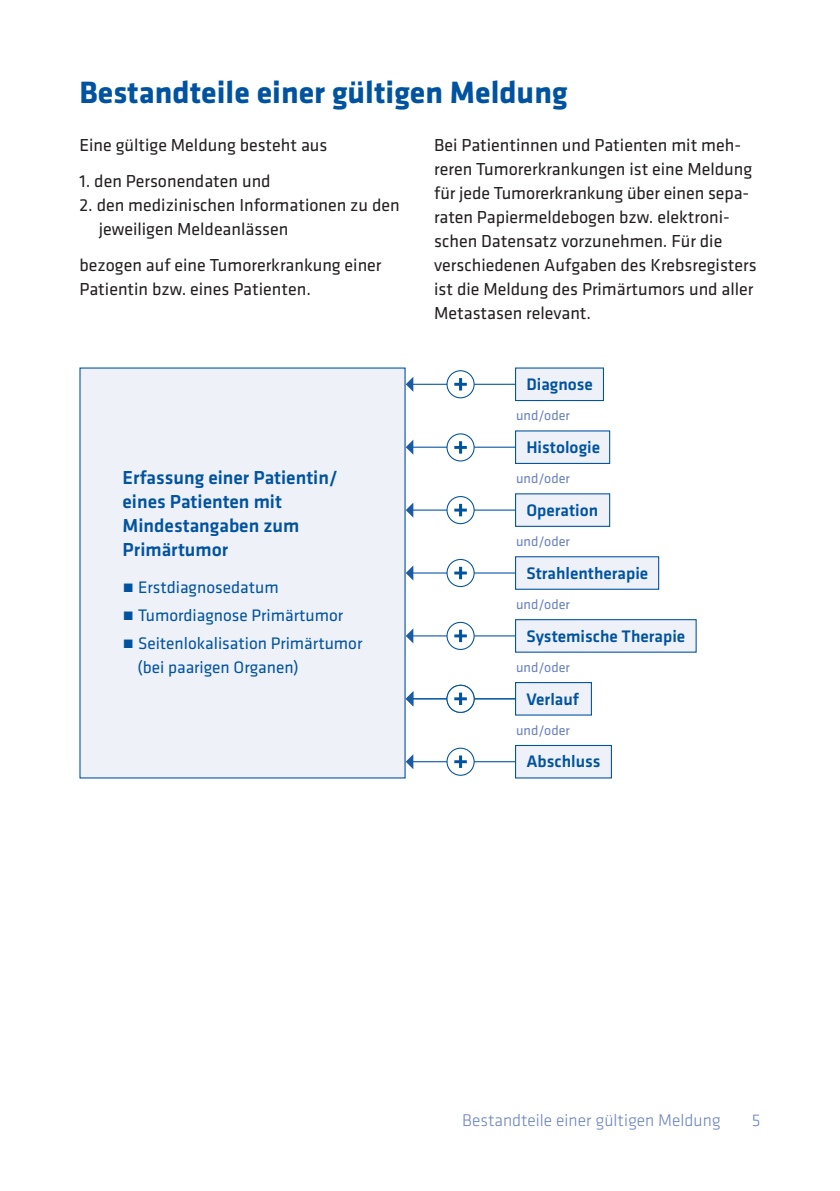
<style>
.page{position:relative;width:840px;height:1191px;background:#fff}
.page>*{position:absolute;margin:0;border:0;box-sizing:border-box;transform-origin:0 0}
.t1{font:700 32px "Klavika";color:#0153a0}
.t2{font:500 19.4px/23.8px "Klavika";color:#0153a0}
.t3{font:18px/24px "Klavika";color:#231f20}
.t4{font:300 17.6px "Klavika";color:#6a82be}
.t5{font:17.4px/28.2px "Klavika";color:#0153a0}
.t6{font:500 17.4px "Klavika";color:#0153a0}
.t7{font:14px "Klavika";color:#6a82be}
</style>
<div class="page">
<div style="left:80px;top:368px;width:325px;height:410px;background:#eef1f8"></div>
<div style="left:515px;top:368px;width:88px;height:32px;background:#eef1f8"></div>
<div style="left:514px;top:367px;width:89px;height:34px;border:1px solid #0153a0"></div>
<div style="left:515px;top:431px;width:94px;height:32px;background:#eef1f8"></div>
<div style="left:514px;top:430px;width:96px;height:34px;border:1px solid #0153a0"></div>
<div style="left:515px;top:494px;width:94px;height:32px;background:#eef1f8"></div>
<div style="left:514px;top:493px;width:96px;height:34px;border:1px solid #0153a0"></div>
<div style="left:515px;top:557px;width:143px;height:32px;background:#eef1f8"></div>
<div style="left:514px;top:556px;width:144px;height:34px;border:1px solid #0153a0"></div>
<div style="left:515px;top:619px;width:180px;height:33px;background:#eef1f8"></div>
<div style="left:514px;top:619px;width:182px;height:33px;border:1px solid #0153a0"></div>
<div style="left:515px;top:682px;width:76px;height:33px;background:#eef1f8"></div>
<div style="left:514px;top:682px;width:77px;height:33px;border:1px solid #0153a0"></div>
<hr style="left:407px;top:384px;width:108px;height:1px;background:#0153a0">
<svg style="left:405px;top:377px;width:8px;height:15px"></svg>
<hr style="left:407px;top:446px;width:108px;height:2px;background:#0153a0">
<svg style="left:405px;top:439px;width:8px;height:16px"></svg>
<hr style="left:407px;top:509px;width:108px;height:1px;background:#0153a0">
<svg style="left:405px;top:502px;width:8px;height:15px"></svg>
<hr style="left:407px;top:572px;width:108px;height:1px;background:#0153a0">
<svg style="left:405px;top:565px;width:8px;height:15px"></svg>
<hr style="left:407px;top:635px;width:108px;height:1px;background:#0153a0">
<svg style="left:405px;top:628px;width:8px;height:15px"></svg>
<div style="left:447px;top:371px;width:27px;height:27px;background:#fff;border-radius:50%"></div>
<div style="left:446px;top:370px;width:28px;height:28px;border:1px solid #0153a0;border-radius:50%"></div>
<svg style="left:454px;top:378px;width:12px;height:12px"></svg>
<div style="left:447px;top:434px;width:27px;height:27px;background:#fff;border-radius:50%"></div>
<div style="left:446px;top:433px;width:28px;height:28px;border:1px solid #0153a0;border-radius:50%"></div>
<svg style="left:454px;top:441px;width:12px;height:12px"></svg>
<div style="left:447px;top:496px;width:27px;height:27px;background:#fff;border-radius:50%"></div>
<div style="left:446px;top:496px;width:28px;height:28px;border:1px solid #0153a0;border-radius:50%"></div>
<svg style="left:454px;top:504px;width:12px;height:12px"></svg>
<div style="left:447px;top:559px;width:27px;height:27px;background:#fff;border-radius:50%"></div>
<div style="left:446px;top:559px;width:28px;height:28px;border:1px solid #0153a0;border-radius:50%"></div>
<svg style="left:454px;top:567px;width:12px;height:12px"></svg>
<div style="left:447px;top:622px;width:27px;height:27px;background:#fff;border-radius:50%"></div>
<div style="left:446px;top:622px;width:28px;height:28px;border:1px solid #0153a0;border-radius:50%"></div>
<svg style="left:454px;top:629px;width:12px;height:13px"></svg>
<div style="left:515px;top:745px;width:96px;height:33px;background:#eef1f8"></div>
<div style="left:514px;top:745px;width:97px;height:33px;border:1px solid #0153a0"></div>
<hr style="left:407px;top:698px;width:108px;height:1px;background:#0153a0">
<svg style="left:405px;top:691px;width:8px;height:15px"></svg>
<hr style="left:407px;top:761px;width:108px;height:1px;background:#0153a0">
<svg style="left:405px;top:754px;width:8px;height:15px"></svg>
<div style="left:447px;top:685px;width:27px;height:27px;background:#fff;border-radius:50%"></div>
<div style="left:446px;top:684px;width:28px;height:29px;border:1px solid #0153a0;border-radius:50%"></div>
<svg style="left:454px;top:692px;width:12px;height:13px"></svg>
<div style="left:447px;top:748px;width:27px;height:27px;background:#fff;border-radius:50%"></div>
<div style="left:446px;top:747px;width:28px;height:29px;border:1px solid #0153a0;border-radius:50%"></div>
<svg style="left:454px;top:755px;width:12px;height:13px"></svg>
<h1 class="t1" style="left:79px;top:70px;width:489px">Bestandteile einer gültigen Meldung</h1>
<p class="t3" style="left:79px;top:133px;width:249px">Eine gültige Meldung besteht aus</p>
<p class="t3" style="left:79px;top:169px;width:193px">1. den Personendaten und</p>
<p class="t3" style="left:99px;top:193px;width:302px;text-indent:-19px">2. den medizinischen Informationen zu den jeweiligen Meldeanlässen</p>
<p class="t3" style="left:79px;top:253px;width:303px">bezogen auf eine Tumorerkrankung einer<br>Patientin bzw. eines Patienten.</p>
<p class="t3" style="left:434px;top:133px;width:324px">Bei Patientinnen und Patienten mit meh&shy;reren Tumorerkrankungen ist eine Meldung für jede Tumorerkrankung über einen sepa&shy;raten Papiermeldebogen bzw. elektroni&shy;schen Datensatz vorzunehmen. Für die verschiedenen Aufgaben des Krebsregisters ist die Meldung des Primärtumors und aller Metastasen relevant.</p>
<p class="t6" style="left:526px;top:372px;width:68px">Diagnose</p>
<p class="t7" style="left:516px;top:406px;width:55px">und/oder</p>
<p class="t2" style="left:122px;top:465px;width:217px">Erfassung einer Patientin/ eines Patienten mit<br>Mindestangaben zum<br>Primärtumor</p>
<p class="t5" style="left:138px;top:573px;width:226px">Erstdiagnosedatum<br>Tumordiagnose Primärtumor<br>Seitenlokalisation Primärtumor</p>
<p class="t5" style="left:137px;top:653px;width:163px">(bei paarigen Organen)</p>
<p class="t6" style="left:526px;top:435px;width:75px">Histologie</p>
<p class="t7" style="left:516px;top:469px;width:55px">und/oder</p>
<p class="t6" style="left:526px;top:498px;width:73px">Operation</p>
<p class="t7" style="left:516px;top:532px;width:55px">und/oder</p>
<p class="t6" style="left:526px;top:561px;width:123px">Strahlentherapie</p>
<p class="t7" style="left:516px;top:595px;width:55px">und/oder</p>
<p class="t6" style="left:526px;top:624px;width:160px">Systemische Therapie</p>
<p class="t7" style="left:516px;top:658px;width:55px">und/oder</p>
<p class="t6" style="left:526px;top:687px;width:54px">Verlauf</p>
<p class="t7" style="left:516px;top:721px;width:55px">und/oder</p>
<p class="t6" style="left:526px;top:750px;width:76px">Abschluss</p>
<p class="t4" style="left:462px;top:1109px;width:260px">Bestandteile einer gültigen Meldung</p>
<p class="t4" style="left:751px;top:1109px;width:10px">5</p>
</div>
